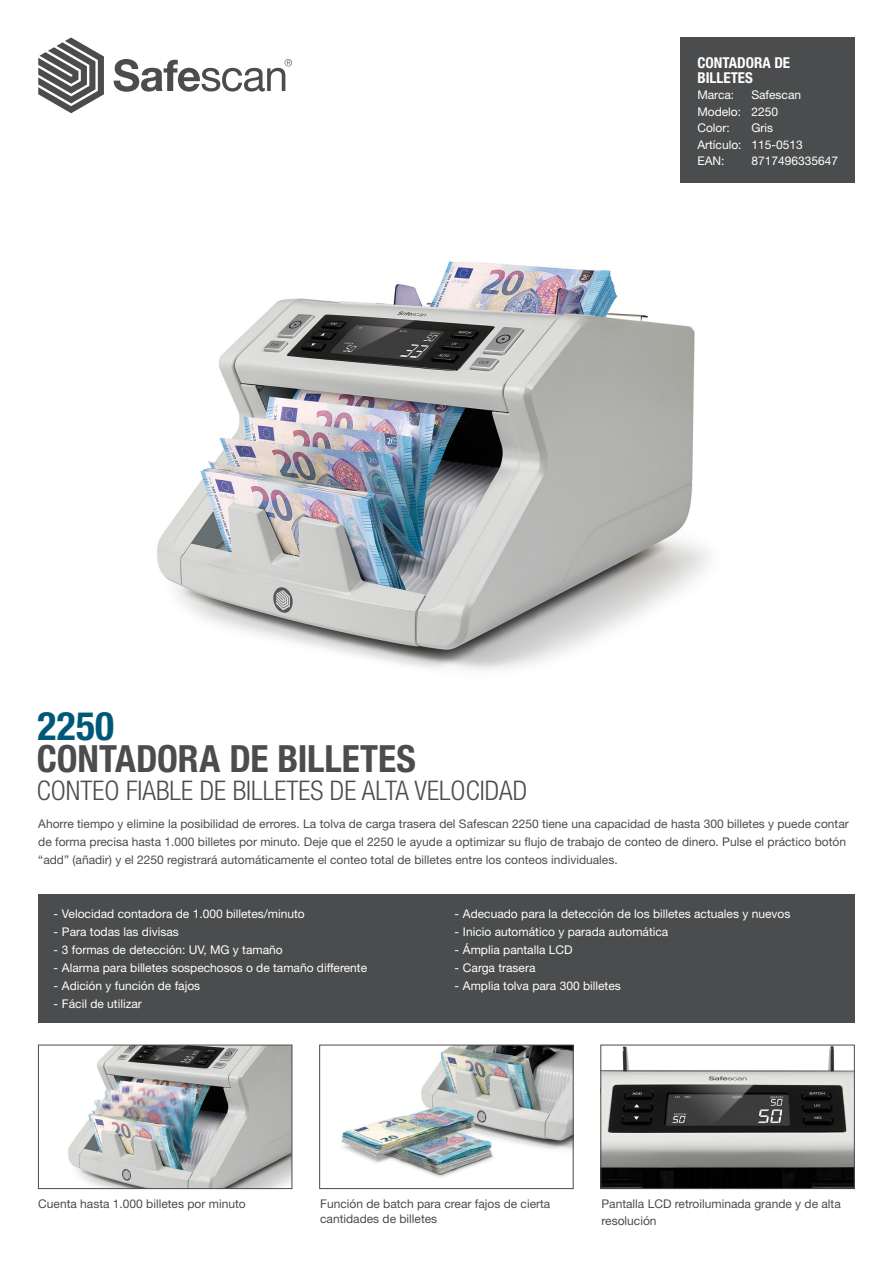
<style>
.page{position:relative;width:893px;height:1263px;background:#fff}
.page>*{position:absolute;margin:0;border:0;box-sizing:border-box;transform-origin:0 0}
.t1{font:700 condensed 39.45px "Helvetica Neue LT Std";color:#005879}
.t2{font:700 condensed 37.5px "Helvetica Neue LT Std";color:#4b4c4d}
.t3{font:300 condensed 27px "Helvetica Neue LT Std";color:#4b4c4d}
.t4{font:700 condensed 15px/15px "Helvetica Neue LT Std";color:#fff}
.Platte_tekst{font:12px/18px "Helvetica Neue LT Std";color:#4b4c4d}
.Tabel{font:12px "Helvetica Neue LT Std";color:#fff}
</style>
<div class="page">
<div style="left:680px;top:37px;width:175px;height:146px;background:#4b4c4d"></div>
<svg style="left:38px;top:37px;width:66px;height:76px"></svg>
<svg style="left:114px;top:59px;width:178px;height:33px"></svg>
<div style="left:38px;top:894px;width:817px;height:129px;background:#4b4c4d"></div>
<img style="left:157px;top:261px;width:552px;height:409px">
<img style="left:341px;top:1047px;width:230px;height:130px">
<div style="left:319px;top:1045px;width:254px;height:144px;border:1px solid #4b4c4d"></div>
<img style="left:603px;top:1047px;width:249px;height:140px">
<div style="left:601px;top:1045px;width:253px;height:144px;border:1px solid #4b4c4d"></div>
<img style="left:68px;top:1047px;width:222px;height:140px">
<div style="left:38px;top:1045px;width:254px;height:144px;border:1px solid #4b4c4d"></div>
<p class="t4" style="left:697px;top:55px;width:94px">CONTADORA DE<br>BILLETES</p>
<p class="Tabel" style="left:697px;top:88px;width:38px">Marca:</p>
<p class="Tabel" style="left:751px;top:88px;width:51px">Safescan</p>
<p class="Tabel" style="left:697px;top:104px;width:82px">Modelo: 2250</p>
<p class="Tabel" style="left:697px;top:121px;width:34px">Color:</p>
<p class="Tabel" style="left:751px;top:121px;width:23px">Gris</p>
<p class="Tabel" style="left:697px;top:137px;width:107px">Artículo: 115-0513</p>
<p class="Tabel" style="left:697px;top:154px;width:29px">EAN:</p>
<p class="Tabel" style="left:751px;top:154px;width:88px">8717496335647</p>
<p class="t1" style="left:38px;top:702px;width:78px">2250</p>
<p class="t3" style="left:37px;top:775px;width:492px">CONTEO FIABLE DE BILLETES DE ALTA VELOCIDAD</p>
<p class="t2" style="left:37px;top:736px;width:381px">CONTADORA DE BILLETES</p>
<p class="Platte_tekst" style="left:38px;top:815px;width:812px">Ahorre tiempo y elimine la posibilidad de errores. La tolva de carga trasera del Safescan 2250 tiene una capacidad de hasta 300 billetes y puede contar de forma precisa hasta 1.000 billetes por minuto. Deje que el 2250 le ayude a optimizar su flujo de trabajo de conteo de dinero. Pulse el práctico botón “add” (añadir) y el 2250 registrará automáticamente el conteo total de billetes entre los conteos individuales.</p>
<p class="Tabel" style="left:53px;top:907px;width:253px">- Velocidad contadora de 1.000 billetes/minuto</p>
<p class="Tabel" style="left:53px;top:925px;width:127px">- Para todas las divisas</p>
<p class="Tabel" style="left:53px;top:943px;width:231px">- 3 formas de detección: UV, MG y tamaño</p>
<p class="Tabel" style="left:53px;top:961px;width:315px">- Alarma para billetes sospechosos o de tamaño differente</p>
<p class="Tabel" style="left:53px;top:979px;width:148px">- Adición y función de fajos</p>
<p class="Tabel" style="left:53px;top:997px;width:90px">- Fácil de utilizar</p>
<p class="Tabel" style="left:454px;top:907px;width:337px">- Adecuado para la detección de los billetes actuales y nuevos</p>
<p class="Tabel" style="left:454px;top:925px;width:215px">- Inicio automático y parada automática</p>
<p class="Tabel" style="left:454px;top:943px;width:120px">- Ámplia pantalla LCD</p>
<p class="Tabel" style="left:454px;top:961px;width:83px">- Carga trasera</p>
<p class="Tabel" style="left:454px;top:979px;width:168px">- Amplia tolva para 300 billetes</p>
<p class="Platte_tekst" style="left:38px;top:1195px;width:209px">Cuenta hasta 1.000 billetes por minuto</p>
<p class="Platte_tekst" style="left:320px;top:1196px;width:232px;line-height:15px">Función de batch para crear fajos de cierta cantidades de billetes</p>
<p class="Platte_tekst" style="left:601px;top:1196px;width:241px;line-height:16.5px">Pantalla LCD retroiluminada grande y de alta resolución</p>
</div>
